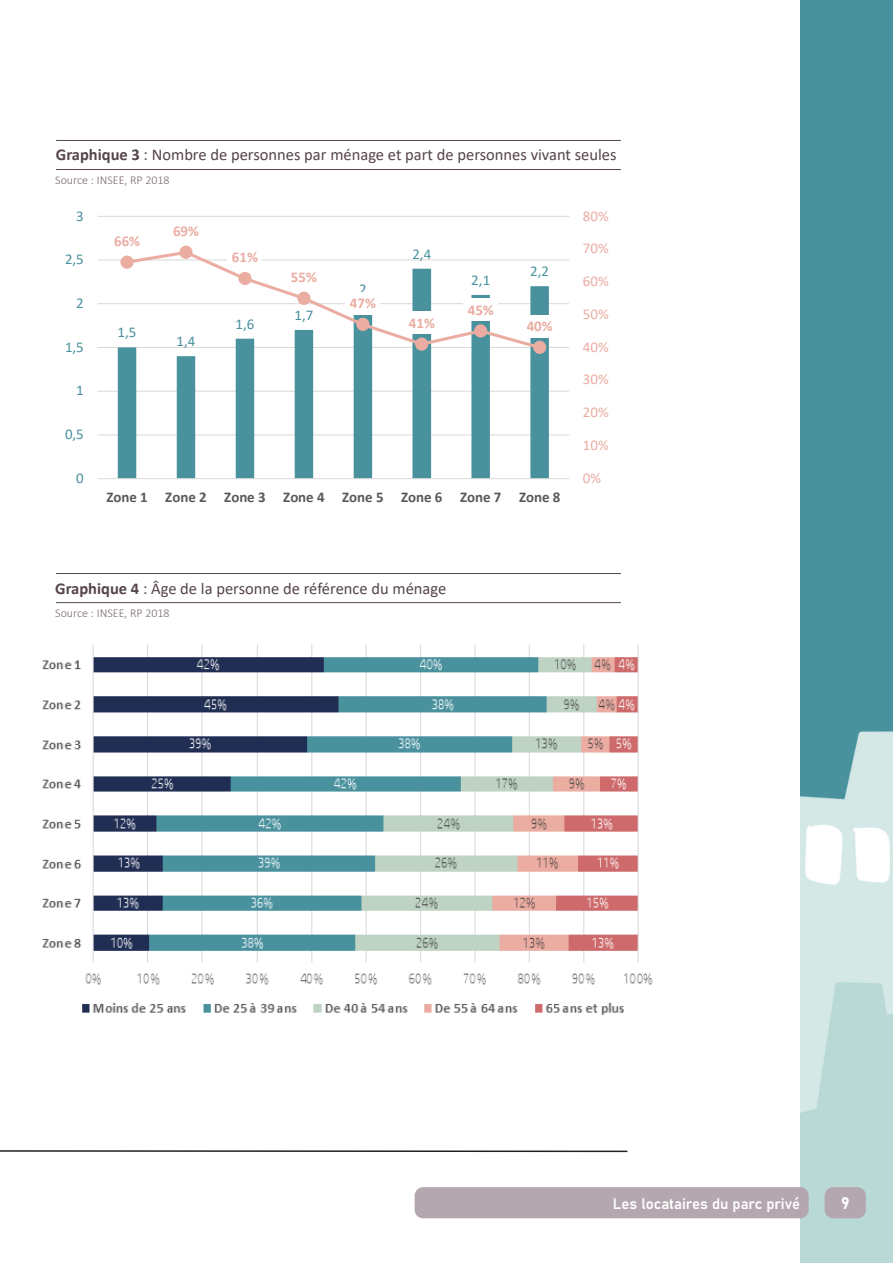
<style>
.page{position:relative;width:893px;height:1263px;background:#fff}
.page>*{position:absolute;margin:0;border:0;box-sizing:border-box;transform-origin:0 0}
.Titre_figures{font:16.5px "Calibri";color:#55444c}
.t1{font:16.5px "Bahnschrift";color:#fff}
.t2{font:15px "Bahnschrift";color:#fff}
.t3{font:700 14.85px "Calibri";letter-spacing:-.005em;color:#595959}
.t4{font:14.85px "Calibri";color:#4a919e}
.t5{font:14.85px "Calibri";letter-spacing:-.005em;color:#ebaca2}
.t6{font:700 14.85px "Calibri";letter-spacing:.005em;color:#ebaca2}
.Sources{font:300 12px "Calibri";color:#776670}
.s1{font-weight:700}
</style>
<div class="page">
<div style="left:800px;top:0;width:93px;height:1263px;background:#49919d"></div>
<img style="left:800px;top:731px;width:93px;height:532px">
<div style="left:415px;top:1187px;width:394px;height:31px;background:#b5a7b0;border-radius:9px"></div>
<div style="left:825px;top:1187px;width:41px;height:31px;background:#b5a7b0;border-radius:9px"></div>
<svg style="left:0;top:354px;width:628px;height:799px"></svg>
<hr style="left:56px;top:140px;width:565px;height:1px;background:#55444c">
<hr style="left:56px;top:169px;width:565px;height:1px;background:#55444c">
<hr style="left:56px;top:573px;width:565px;height:1px;background:#55444c">
<hr style="left:56px;top:602px;width:565px;height:1px;background:#55444c">
<hr style="left:98px;top:434px;width:471px;height:1px;background:#d9d9d9">
<hr style="left:98px;top:391px;width:471px;height:1px;background:#d9d9d9">
<hr style="left:98px;top:347px;width:471px;height:1px;background:#d9d9d9">
<hr style="left:98px;top:303px;width:471px;height:1px;background:#d9d9d9">
<hr style="left:98px;top:259px;width:471px;height:1px;background:#d9d9d9">
<hr style="left:98px;top:216px;width:471px;height:1px;background:#d9d9d9">
<svg style="left:118px;top:286px;width:431px;height:192px"></svg>
<hr style="left:98px;top:478px;width:471px;height:1px;background:#d9d9d9">
<svg style="left:124px;top:252px;width:419px;height:99px"></svg>
<div style="left:121px;top:256px;width:12px;height:12px;background:#ebaca2;border-radius:50%"></div>
<div style="left:120px;top:255px;width:14px;height:14px;border:1px solid #ebaca2;border-radius:50%"></div>
<div style="left:180px;top:246px;width:12px;height:12px;background:#ebaca2;border-radius:50%"></div>
<div style="left:179px;top:246px;width:14px;height:13px;border:1px solid #ebaca2;border-radius:50%"></div>
<div style="left:239px;top:272px;width:12px;height:13px;background:#ebaca2;border-radius:50%"></div>
<div style="left:238px;top:272px;width:14px;height:13px;border:1px solid #ebaca2;border-radius:50%"></div>
<div style="left:298px;top:292px;width:12px;height:12px;background:#ebaca2;border-radius:50%"></div>
<div style="left:297px;top:292px;width:13px;height:13px;border:1px solid #ebaca2;border-radius:50%"></div>
<div style="left:357px;top:318px;width:12px;height:12px;background:#ebaca2;border-radius:50%"></div>
<div style="left:356px;top:318px;width:13px;height:13px;border:1px solid #ebaca2;border-radius:50%"></div>
<div style="left:416px;top:338px;width:12px;height:12px;background:#ebaca2;border-radius:50%"></div>
<div style="left:415px;top:337px;width:13px;height:14px;border:1px solid #ebaca2;border-radius:50%"></div>
<div style="left:475px;top:325px;width:12px;height:12px;background:#ebaca2;border-radius:50%"></div>
<div style="left:474px;top:324px;width:13px;height:14px;border:1px solid #ebaca2;border-radius:50%"></div>
<div style="left:534px;top:341px;width:12px;height:12px;background:#ebaca2;border-radius:50%"></div>
<div style="left:533px;top:341px;width:13px;height:13px;border:1px solid #ebaca2;border-radius:50%"></div>
<div style="left:228px;top:246px;width:34px;height:22px;background:#fff"></div>
<div style="left:287px;top:266px;width:34px;height:22px;background:#fff"></div>
<div style="left:346px;top:292px;width:34px;height:22px;background:#fff"></div>
<div style="left:405px;top:312px;width:34px;height:22px;background:#fff"></div>
<div style="left:464px;top:299px;width:34px;height:22px;background:#fff"></div>
<div style="left:523px;top:315px;width:34px;height:22px;background:#fff"></div>
<img style="left:33px;top:630px;width:620px;height:399px">
<p class="Titre_figures" style="left:56px;top:143px;width:562px"><span class="s1">Graphique 3</span> : Nombre de personnes par ménage et part de personnes vivant seules</p>
<p class="Sources" style="left:55px;top:172px;width:116px">Source : INSEE, RP 2018</p>
<p class="t4" style="left:76px;top:205px;width:9px">3</p>
<p class="t5" style="left:583px;top:205px;width:27px">80%</p>
<p class="t4" style="left:65px;top:249px;width:20px">2,5</p>
<p class="t6" style="left:114px;top:231px;width:28px">66%</p>
<p class="t6" style="left:173px;top:221px;width:28px">69%</p>
<p class="t6" style="left:232px;top:247px;width:28px">61%</p>
<p class="t6" style="left:291px;top:267px;width:28px">55%</p>
<p class="t4" style="left:359px;top:278px;width:9px">2</p>
<p class="t4" style="left:412px;top:243px;width:20px">2,4</p>
<p class="t4" style="left:471px;top:270px;width:20px">2,1</p>
<p class="t4" style="left:530px;top:261px;width:20px">2,2</p>
<p class="t5" style="left:583px;top:238px;width:27px">70%</p>
<p class="t5" style="left:583px;top:271px;width:27px">60%</p>
<p class="t4" style="left:76px;top:293px;width:9px">2</p>
<p class="t4" style="left:65px;top:336px;width:20px">1,5</p>
<p class="t4" style="left:118px;top:322px;width:20px">1,5</p>
<p class="t4" style="left:177px;top:331px;width:20px">1,4</p>
<p class="t4" style="left:236px;top:313px;width:20px">1,6</p>
<p class="t4" style="left:294px;top:305px;width:20px">1,7</p>
<p class="t6" style="left:350px;top:293px;width:28px">47%</p>
<p class="t6" style="left:409px;top:313px;width:28px">41%</p>
<p class="t6" style="left:468px;top:299px;width:28px">45%</p>
<p class="t6" style="left:527px;top:316px;width:28px">40%</p>
<p class="t5" style="left:583px;top:304px;width:27px">50%</p>
<p class="t5" style="left:583px;top:336px;width:27px">40%</p>
<p class="t4" style="left:76px;top:380px;width:9px">1</p>
<p class="t5" style="left:583px;top:369px;width:27px">30%</p>
<p class="t5" style="left:583px;top:402px;width:27px">20%</p>
<p class="t4" style="left:65px;top:424px;width:20px">0,5</p>
<p class="t5" style="left:583px;top:435px;width:27px">10%</p>
<p class="t4" style="left:76px;top:468px;width:9px">0</p>
<p class="t5" style="left:583px;top:468px;width:20px">0%</p>
<p class="t3" style="left:106px;top:487px;width:456px">Zone 1 Zone 2 Zone 3 Zone 4 Zone 5 Zone 6 Zone 7 Zone 8</p>
<p class="Titre_figures" style="left:55px;top:577px;width:393px"><span class="s1">Graphique 4</span> : Âge de la personne de référence du ménage</p>
<p class="Sources" style="left:55px;top:605px;width:116px">Source : INSEE, RP 2018</p>
<p class="t2" style="left:613px;top:1192px;width:189px">Les locataires du parc privé</p>
<p class="t1" style="left:841px;top:1191px;width:10px">9</p>
</div>
